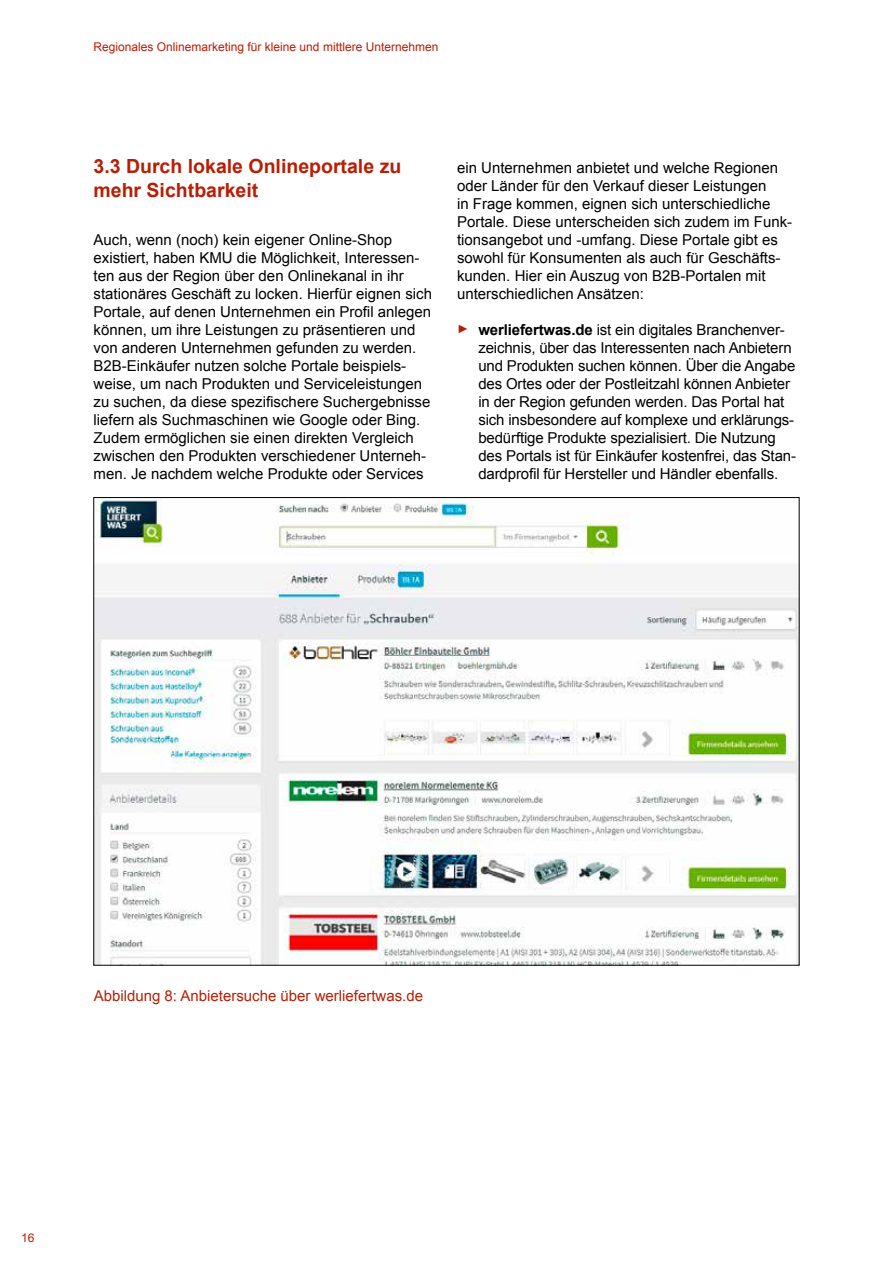
<style>
.page{position:relative;width:893px;height:1263px;background:#fff}
.page>*{position:absolute;margin:0;border:0;box-sizing:border-box;transform-origin:0 0}
.t1{font:700 19.5px/24px "Arial";color:#b81e06}
.t2{font:15px/18px "Arial";color:#000}
.t3{font:15px "Arial";color:#b81e06}
.t4{font:12px "Arial";color:#b81e06}
.s1{font-size:12px;color:#b81e06}
.s2{font-weight:700}
</style>
<div class="page">
<img style="left:96px;top:499px;width:701px;height:464px">
<p class="t4" style="left:94px;top:39px;width:346px">Regionales Onlinemarketing für kleine und mittlere Unternehmen</p>
<h1 class="t1" style="left:94px;top:155px;width:309px">3.3 Durch lokale Onlineportale zu mehr Sichtbarkeit</h1>
<p class="t2" style="left:94px;top:231px;width:340px">Auch, wenn (noch) kein eigener Online-Shop existiert, haben KMU die Möglichkeit, Interessen&shy;ten aus der Region über den Onlinekanal in ihr stationäres Geschäft zu locken. Hierfür eignen sich Portale, auf denen Unternehmen ein Profil anlegen können, um ihre Leistungen zu präsentieren und von anderen Unternehmen gefunden zu werden.<br>B2B-Einkäufer nutzen solche Portale beispiels&shy;weise, um nach Produkten und Serviceleistungen zu suchen, da diese spezifischere Suchergebnisse liefern als Suchmaschinen wie Google oder Bing.<br>Zudem ermöglichen sie einen direkten Vergleich zwischen den Produkten verschiedener Unterneh&shy;men. Je nachdem welche Produkte oder Services</p>
<p class="t2" style="left:457px;top:159px;width:337px">ein Unternehmen anbietet und welche Regionen oder Länder für den Verkauf dieser Leistungen<br>in Frage kommen, eignen sich unterschiedliche Portale. Diese unterscheiden sich zudem im Funk&shy;tionsangebot und -umfang. Diese Portale gibt es sowohl für Konsumenten als auch für Geschäfts&shy;kunden. Hier ein Auszug von B2B-Portalen mit unterschiedlichen Ansätzen:</p>
<p class="t2" style="left:478px;top:321px;width:319px;text-indent:-21px"><span class="s1">►</span> <span class="s2">werliefertwas.de</span> ist ein digitales Branchenver&shy;zeichnis, über das Interessenten nach Anbietern und Produkten suchen können. Über die Angabe des Ortes oder der Postleitzahl können Anbieter in der Region gefunden werden. Das Portal hat sich insbesondere auf komplexe und erklärungs&shy;bedürftige Produkte spezialisiert. Die Nutzung des Portals ist für Einkäufer kostenfrei, das Stan&shy;dardprofil für Hersteller und Händler ebenfalls.</p>
<p class="t3" style="left:94px;top:986px;width:331px">Abbildung 8: Anbietersuche über werliefertwas.de</p>
<p class="t4" style="left:21px;top:1230px;width:15px">16</p>
</div>
